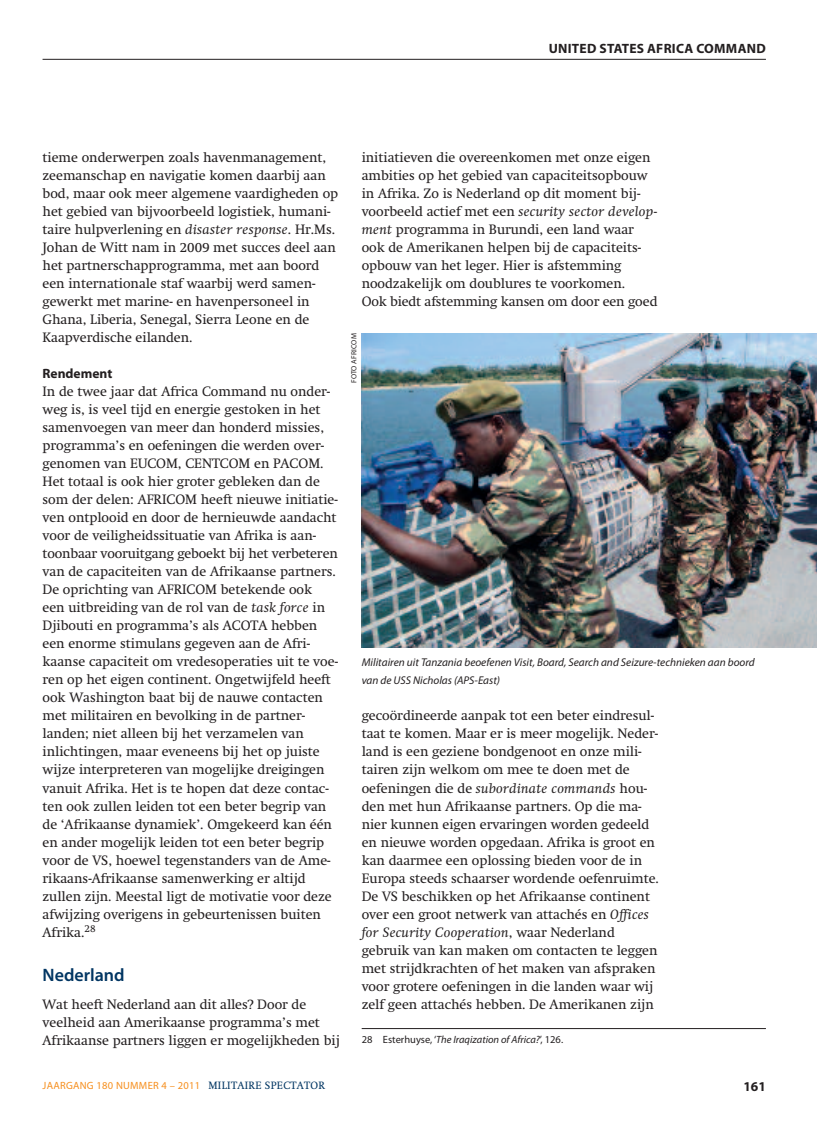
<style>
.page{position:relative;width:817px;height:1136px;background:#fff}
.page>*{position:absolute;margin:0;border:0;box-sizing:border-box;transform-origin:0 0}
.t1{font:600 18px "Myriad Pro";color:#003562}
.t2{font:13.5px/18px "Swift";color:#231f20}
.t3{font:700 13.5px "Myriad Pro";letter-spacing:.02em;color:#231f20}
.t4{font:700 13.5px "Myriad Pro";color:#231f20}
.t5{font:italic 11.25px/18px "Myriad Pro";color:#231f20}
.t6{font:italic 10.5px "Myriad Pro";color:#231f20}
.t7{font:10.5px "Myriad Pro";letter-spacing:.025em;color:#f68f1e}
.t8{font:7.5px "Myriad Pro";letter-spacing:.02em;color:#231f20}
.s1{font-style:italic}
.s2{font-style:normal}
.s3{font-family:"Swift";color:#003562}
</style>
<div class="page">
<hr style="left:43px;top:59px;width:722px;height:1px;background:#231f20">
<img style="left:361px;top:333px;width:455px;height:314px">
<hr style="left:361px;top:1028px;width:404px;height:1px;background:#231f20">
<p class="t3" style="left:548px;top:43px;width:218px">UNITED STATES AFRICA COMMAND</p>
<p class="t2" style="left:43px;top:150px;width:297px">tieme onderwerpen zoals havenmanagement, zeemanschap en navigatie komen daarbij aan bod, maar ook meer algemene vaardigheden op het gebied van bijvoorbeeld logistiek, humani&shy;taire hulpverlening en <span class="s1">disaster response</span>. Hr.Ms.<br>Johan de Witt nam in 2009 met succes deel aan het partnerschapprogramma, met aan boord een internationale staf waarbij werd samen&shy;gewerkt met marine- en havenpersoneel in Ghana, Liberia, Senegal, Sierra Leone en de Kaapverdische eilanden.</p>
<p class="t4" style="left:43px;top:368px;width:71px">Rendement</p>
<p class="t2" style="left:43px;top:384px;width:297px">In de twee jaar dat Africa Command nu onder&shy;weg is, is veel tijd en energie gestoken in het samenvoegen van meer dan honderd missies, programma’s en oefeningen die werden over&shy;genomen van EUCOM, CENTCOM en PACOM.<br>Het totaal is ook hier groter gebleken dan de som der delen: AFRICOM heeft nieuwe initiatie&shy;ven ontplooid en door de hernieuwde aandacht voor de veiligheidssituatie van Afrika is aan&shy;toonbaar vooruitgang geboekt bij het verbeteren van de capaciteiten van de Afrikaanse partners.<br>De oprichting van AFRICOM betekende ook<br>een uitbreiding van de rol van de <span class="s1">task force</span> in Djibouti en programma’s als ACOTA hebben een enorme stimulans gegeven aan de Afri&shy;kaanse capaciteit om vredesoperaties uit te voe&shy;ren op het eigen continent. Ongetwijfeld heeft ook Washington baat bij de nauwe contacten met militairen en bevolking in de partner&shy;landen; niet alleen bij het verzamelen van inlichtingen, maar eveneens bij het op juiste wijze interpreteren van mogelijke dreigingen vanuit Afrika. Het is te hopen dat deze contac&shy;ten ook zullen leiden tot een beter begrip van de ‘Afrikaanse dynamiek’. Omgekeerd kan één en ander mogelijk leiden tot een beter begrip voor de VS, hoewel tegenstanders van de Ame&shy;rikaans-Afrikaanse samenwerking er altijd zullen zijn. Meestal ligt de motivatie voor deze afwijzing overigens in gebeurtenissen buiten Afrika.<sup>28</sup></p>
<h1 class="t1" style="left:43px;top:968px;width:84px">Nederland</h1>
<p class="t2" style="left:43px;top:996px;width:299px">Wat heeft Nederland aan dit alles? Door de veelheid aan Amerikaanse programma’s met<br>Afrikaanse partners liggen er mogelijkheden bij</p>
<p class="t2" style="left:361px;top:150px;width:297px">initiatieven die overeenkomen met onze eigen ambities op het gebied van capaciteitsopbouw in Afrika. Zo is Nederland op dit moment bij&shy;voorbeeld actief met een <span class="s1">security sector develop&shy;ment</span> programma in Burundi, een land waar ook de Amerikanen helpen bij de capaciteits&shy;opbouw van het leger. Hier is afstemming noodzakelijk om doublures te voorkomen.<br>Ook biedt afstemming kansen om door een goed</p>
<p class="t8" style="left:351px;top:383px;width:51px;rotate:-90deg">FOTO AFRICOM</p>
<p class="t5" style="left:361px;top:654px;width:394px">Militairen uit Tanzania beoefenen Visit, Board, Search and Seizure-technieken aan boord van de USS Nicholas (APS-East)</p>
<p class="t2" style="left:361px;top:708px;width:299px">gecoördineerde aanpak tot een beter eindresul&shy;taat te komen. Maar er is meer mogelijk. Neder&shy;land is een geziene bondgenoot en onze mili&shy;tairen zijn welkom om mee te doen met de oefeningen die de <span class="s1">subordinate commands</span> hou&shy;den met hun Afrikaanse partners. Op die ma&shy;nier kunnen eigen ervaringen worden gedeeld en nieuwe worden opgedaan. Afrika is groot en kan daarmee een oplossing bieden voor de in Europa steeds schaarser wordende oefenruimte.<br>De VS beschikken op het Afrikaanse continent over een groot netwerk van attachés en <span class="s1">Offices for Security Cooperation</span>, waar Nederland gebruik van kan maken om contacten te leggen met strijdkrachten of het maken van afspraken voor grotere oefeningen in die landen waar wij zelf geen attachés hebben. De Amerikanen zijn</p>
<p class="t6" style="left:361px;top:1035px;width:203px"><span class="s2">28 Esterhuyse, ‘</span>The Iraqization of Africa?<span class="s2">’, 126.</span></p>
<p class="t7" style="left:43px;top:1080px;width:284px">JAARGANG 180 NUMMER 4 – 2011 <span class="s3">MILITAIRE SPECTATOR</span></p>
<p class="t3" style="left:743px;top:1081px;width:24px">161</p>
</div>
